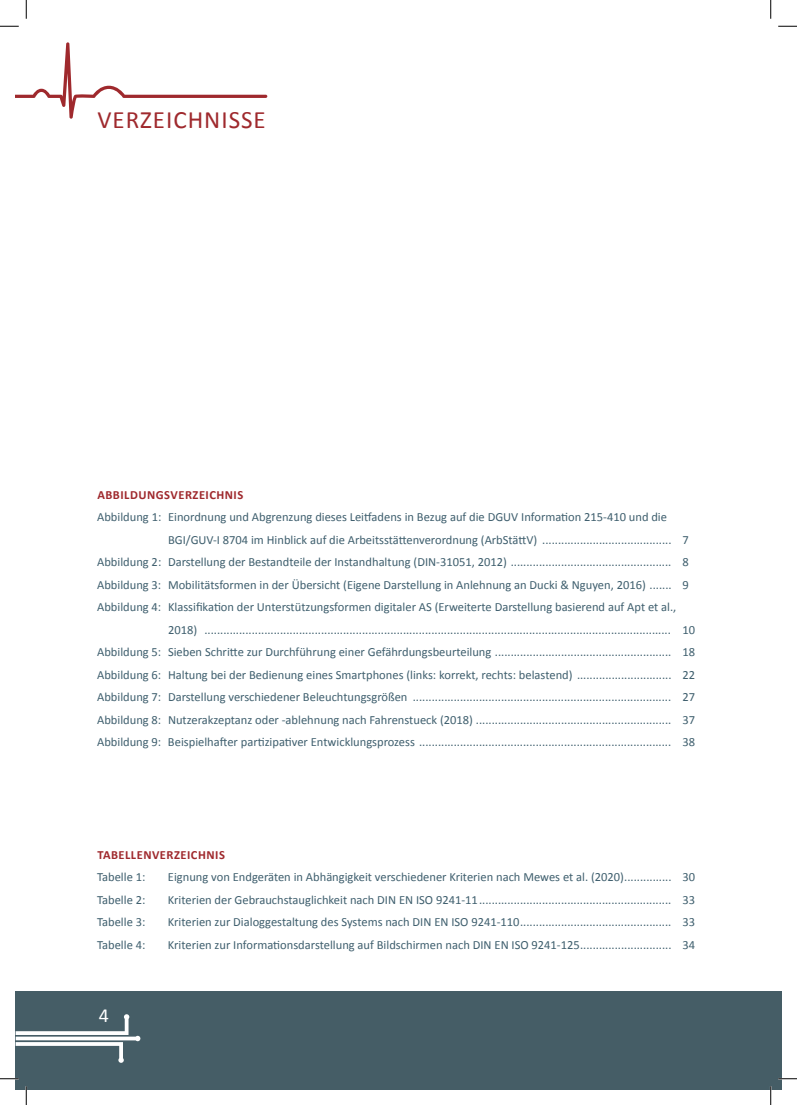
<style>
.page{position:relative;width:797px;height:1105px;background:#fff}
.page>*{position:absolute;margin:0;border:0;box-sizing:border-box;transform-origin:0 0}
.t1{font:25px "Calibri";letter-spacing:.04em;color:#9f292d}
.t2{font:20px "Calibri";color:#fff}
.t3{font:12.5px "Calibri";color:#3f5f6e}
.t4{font:700 12.5px "Calibri";letter-spacing:.04em;color:#9f292d}
</style>
<div class="page">
<div style="left:16px;top:991px;width:765px;height:98px;background:#455d66"></div>
<svg style="left:16px;top:1014px;width:124px;height:49px"></svg>
<svg style="left:16px;top:42px;width:251px;height:77px"></svg>
<svg style="left:0;top:25px;width:19px;height:2px"></svg>
<svg style="left:778px;top:25px;width:19px;height:2px"></svg>
<svg style="left:0;top:1078px;width:19px;height:1px"></svg>
<svg style="left:778px;top:1078px;width:19px;height:1px"></svg>
<svg style="left:25px;top:0;width:2px;height:19px"></svg>
<svg style="left:25px;top:1086px;width:2px;height:19px"></svg>
<svg style="left:770px;top:0;width:1px;height:19px"></svg>
<svg style="left:770px;top:1086px;width:1px;height:19px"></svg>
<h1 class="t1" style="left:97px;top:102px;width:170px">VERZEICHNISSE</h1>
<p class="t4" style="left:97px;top:486px;width:147px">ABBILDUNGSVERZEICHNIS</p>
<p class="t3" style="left:97px;top:508px;width:571px">Abbildung 1: Einordnung und Abgrenzung dieses Leitfadens in Bezug auf die DGUV Information 215-410 und die</p>
<p class="t3" style="left:168px;top:531px;width:522px">BGI/GUV-I 8704 im Hinblick auf die Arbeitsstättenverordnung (ArbStättV) ......................................... 7</p>
<p class="t3" style="left:97px;top:553px;width:593px">Abbildung 2: Darstellung der Bestandteile der Instandhaltung (DIN-31051, 2012) ................................................... 8</p>
<p class="t3" style="left:97px;top:576px;width:593px">Abbildung 3: Mobilitätsformen in der Übersicht (Eigene Darstellung in Anlehnung an Ducki &amp; Nguyen, 2016) ....... 9</p>
<p class="t3" style="left:97px;top:598px;width:580px">Abbildung 4: Klassifikation der Unterstützungsformen digitaler AS (Erweiterte Darstellung basierend auf Apt et al.,</p>
<p class="t3" style="left:168px;top:621px;width:528px">2018) .................................................................................................................................................... 10</p>
<p class="t3" style="left:97px;top:643px;width:599px">Abbildung 5: Sieben Schritte zur Durchführung einer Gefährdungsbeurteilung ........................................................ 18</p>
<p class="t3" style="left:97px;top:666px;width:599px">Abbildung 6: Haltung bei der Bedienung eines Smartphones (links: korrekt, rechts: belastend) .............................. 22</p>
<p class="t3" style="left:97px;top:688px;width:599px">Abbildung 7: Darstellung verschiedener Beleuchtungsgrößen .................................................................................. 27</p>
<p class="t3" style="left:97px;top:711px;width:599px">Abbildung 8: Nutzerakzeptanz oder -ablehnung nach Fahrenstueck (2018) .............................................................. 37</p>
<p class="t3" style="left:97px;top:733px;width:599px">Abbildung 9: Beispielhafter partizipativer Entwicklungsprozess ................................................................................ 38</p>
<p class="t4" style="left:97px;top:846px;width:129px">TABELLENVERZEICHNIS</p>
<p class="t3" style="left:97px;top:868px;width:50px">Tabelle 1:</p>
<p class="t3" style="left:168px;top:868px;width:528px">Eignung von Endgeräten in Abhängigkeit verschiedener Kriterien nach Mewes et al. (2020)............... 30</p>
<p class="t3" style="left:97px;top:891px;width:50px">Tabelle 2:</p>
<p class="t3" style="left:168px;top:891px;width:528px">Kriterien der Gebrauchstauglichkeit nach DIN EN ISO 9241-11............................................................. 33</p>
<p class="t3" style="left:97px;top:913px;width:50px">Tabelle 3:</p>
<p class="t3" style="left:168px;top:913px;width:528px">Kriterien zur Dialoggestaltung des Systems nach DIN EN ISO 9241-110................................................ 33</p>
<p class="t3" style="left:97px;top:936px;width:50px">Tabelle 4:</p>
<p class="t3" style="left:168px;top:936px;width:528px">Kriterien zur Informationsdarstellung auf Bildschirmen nach DIN EN ISO 9241-125............................. 34</p>
<h2 class="t2" style="left:99px;top:1001px;width:12px">4</h2>
</div>
